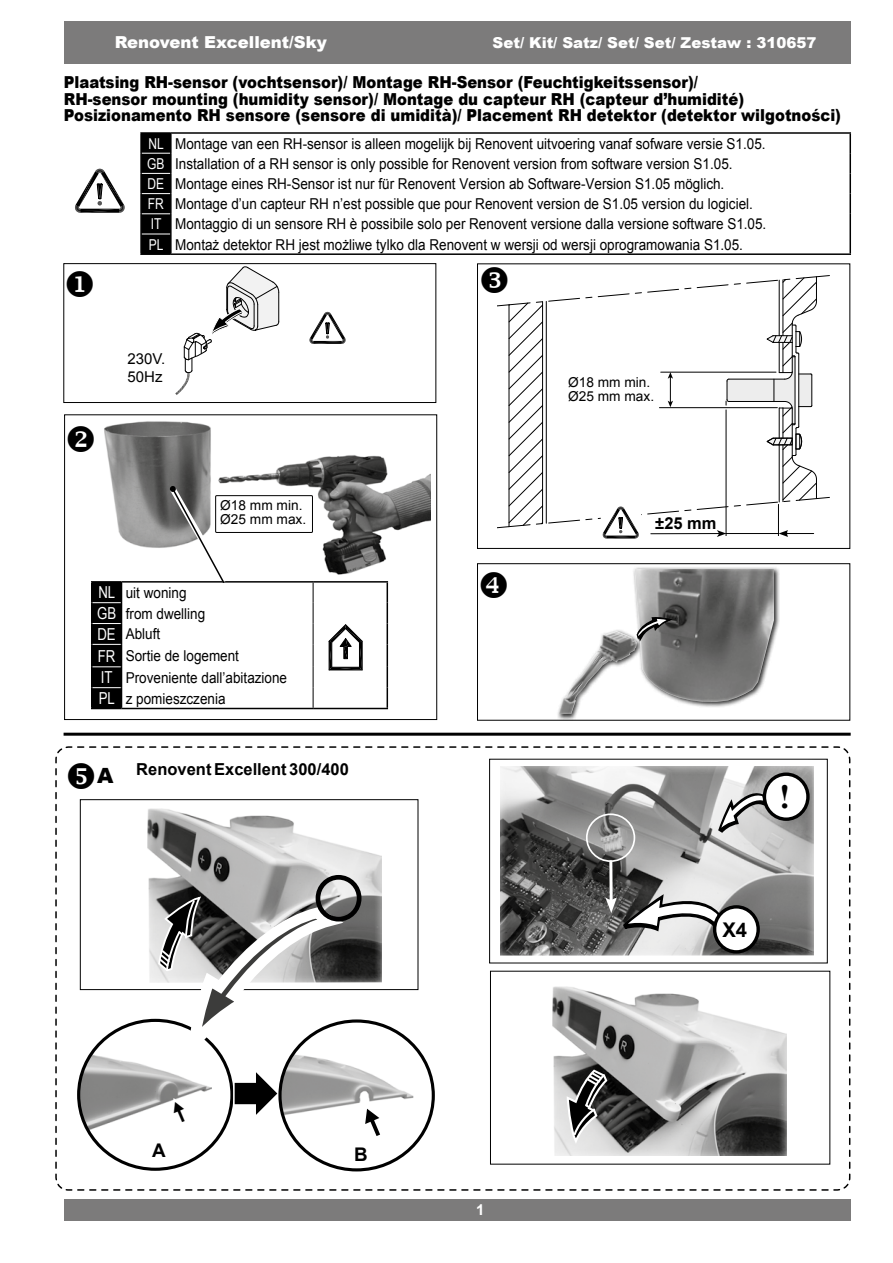
<style>
.page{position:relative;width:893px;height:1263px;background:#fff}
.page>*{position:absolute;margin:0;border:0;box-sizing:border-box;transform-origin:0 0}
.t1{font:700 33.75px "Times New Roman";color:#000}
.t2{font:700 20.25px "Arial";color:#000}
.t3{font:700 18.75px "Arial";color:#000}
.t4{font:900 16.5px/16.5px "Arial";color:#000;scale:.9 1}
.t5{font:700 16.5px "Arial";color:#000}
.t6{font:900 16.5px "Arial";color:#fff}
.t7{font:15px/21.1px "Arial";color:#000;scale:.9 1}
.t8{font:900 15px "Arial";color:#fff}
.t9{font:15px/18px "Arial";color:#000}
.t10{font:700 15px "Arial";color:#fff}
.t11{font:13.65px/13.6px "Arial";color:#000}
.s1{color:#fff}
.s2{font-size:16.5px;color:#fff}
.s3{font-weight:900;font-size:21px}
</style>
<div class="page">
<div style="left:64px;top:415px;width:373px;height:305px;border:1px solid #000"></div>
<div style="left:477px;top:563px;width:373px;height:157px;border:1px solid #000"></div>
<div style="left:64px;top:1199px;width:786px;height:21px;background:#7c7b7b"></div>
<div style="left:64px;top:263px;width:372px;height:140px;border:1px solid #000"></div>
<div style="left:64px;top:21px;width:786px;height:43px;background:#7c7b7b"></div>
<img style="left:104px;top:421px;width:327px;height:182px">
<div style="left:557px;top:566px;width:223px;height:155px;background:#000;opacity:.84"></div>
<div style="left:556px;top:568px;width:224px;height:147px;background:#fff;opacity:.75"></div>
<svg style="left:635px;top:618px;width:46px;height:46px"></svg>
<svg style="left:313px;top:583px;width:1px;height:125px"></svg>
<hr style="left:122px;top:581px;width:191px;height:2px;background:#000">
<hr style="left:313px;top:581px;width:75px;height:2px;background:#000">
<svg style="left:387px;top:583px;width:1px;height:125px"></svg>
<hr style="left:313px;top:708px;width:75px;height:1px;background:#000">
<hr style="left:122px;top:708px;width:191px;height:1px;background:#000">
<hr style="left:91px;top:581px;width:31px;height:2px;background:#000">
<hr style="left:91px;top:708px;width:31px;height:1px;background:#000">
<svg style="left:91px;top:583px;width:31px;height:125px"></svg>
<svg style="left:328px;top:624px;width:34px;height:46px"></svg>
<svg style="left:165px;top:481px;width:67px;height:106px"></svg>
<hr style="left:64px;top:733px;width:787px;height:3px;background:#000">
<hr style="left:140px;top:132px;width:31px;height:2px;background:#000">
<hr style="left:171px;top:132px;width:680px;height:2px;background:#000">
<svg style="left:849px;top:134px;width:2px;height:19px"></svg>
<hr style="left:849px;top:153px;width:2px;height:20px;background:#000">
<hr style="left:849px;top:173px;width:2px;height:21px;background:#000">
<hr style="left:849px;top:194px;width:2px;height:20px;background:#000">
<hr style="left:849px;top:214px;width:2px;height:20px;background:#000">
<svg style="left:849px;top:234px;width:2px;height:19px"></svg>
<hr style="left:140px;top:253px;width:31px;height:2px;background:#000">
<hr style="left:171px;top:253px;width:680px;height:2px;background:#000">
<svg style="left:140px;top:134px;width:32px;height:120px"></svg>
<svg style="left:75px;top:169px;width:50px;height:44px"></svg>
<div style="left:215px;top:495px;width:98px;height:38px;border:1px solid #000"></div>
<svg style="left:309px;top:312px;width:37px;height:32px"></svg>
<svg style="left:175px;top:266px;width:104px;height:129px"></svg>
<svg style="left:55px;top:746px;width:796px;height:445px"></svg>
<svg style="left:478px;top:264px;width:352px;height:275px"></svg>
<svg style="left:478px;top:569px;width:1px;height:32px"></svg>
<svg style="left:55px;top:746px;width:773px;height:425px"></svg>
<svg style="left:64px;top:268px;width:2px;height:32px"></svg>
<svg style="left:65px;top:423px;width:1px;height:32px"></svg>
<p class="t6" style="left:115px;top:31px;width:214px">Renovent Excellent/Sky</p>
<p class="t8" style="left:492px;top:32px;width:325px">Set/ Kit/ Satz/ Set/ Set/ Zestaw : 310657</p>
<p class="t4" style="left:64px;top:73px;width:865px">Plaatsing RH-sensor (vochtsensor)/ Montage RH-Sensor (Feuchtigkeitssensor)/<br>RH-sensor mounting (humidity sensor)/ Montage du capteur RH (capteur d’humidité)<br>Posizionamento RH sensore (sensore di umidità)/ Placement RH detektor (detektor wilgotności)</p>
<p class="t7" style="left:147px;top:133px;width:689px;line-height:20.2px"><span class="s1">NL</span> Montage van een RH-sensor is alleen mogelijk bij Renovent uitvoering vanaf sofware versie S1.05.<br><span class="s1">GB</span> Installation of a RH sensor is only possible for Renovent version from software version S1.05.<br><span class="s1">DE</span> Montage eines RH-Sensor ist nur für Renovent Version ab Software-Version S1.05 möglich.<br><span class="s1">FR</span> Montage d’un capteur RH n’est possible que pour Renovent version de S1.05 version du logiciel.<br><span class="s1">IT</span> Montaggio di un sensore RH è possibile solo per Renovent versione dalla versione software S1.05.<br><span class="s1">PL</span> Montaż detektor RH jest możliwe tylko dla Renovent w wersji od wersji oprogramowania S1.05.</p>
<p class="t9" style="left:128px;top:350px;width:39px">230V.<br>50Hz</p>
<p class="t11" style="left:220px;top:499px;width:88px">Ø18 mm min.<br>Ø25 mm max.</p>
<p class="t7" style="left:97px;top:582px;width:213px"><span class="s2">NL</span> uit woning<br><span class="s2">GB</span> from dwelling<br><span class="s2">DE</span> Abluft<br><span class="s2">FR</span> Sortie de logement<br><span class="s2">IT</span> Proveniente dall’abitazione<br><span class="s2">PL</span> z pomieszczenia</p>
<p class="t5" style="left:97px;top:758px;width:253px"><span class="s3">A</span> Renovent Excellent 300/400</p>
<p class="t3" style="left:152px;top:1138px;width:15px">A</p>
<p class="t3" style="left:354px;top:1142px;width:15px">B</p>
<p class="t11" style="left:568px;top:375px;width:88px">Ø18 mm min.<br>Ø25 mm max.</p>
<p class="t5" style="left:655px;top:512px;width:63px">±25 mm</p>
<h1 class="t1" style="left:779px;top:773px;width:13px">!</h1>
<h2 class="t2" style="left:722px;top:916px;width:26px">X4</h2>
<p class="t10" style="left:476px;top:1200px;width:10px">1</p>
</div>
